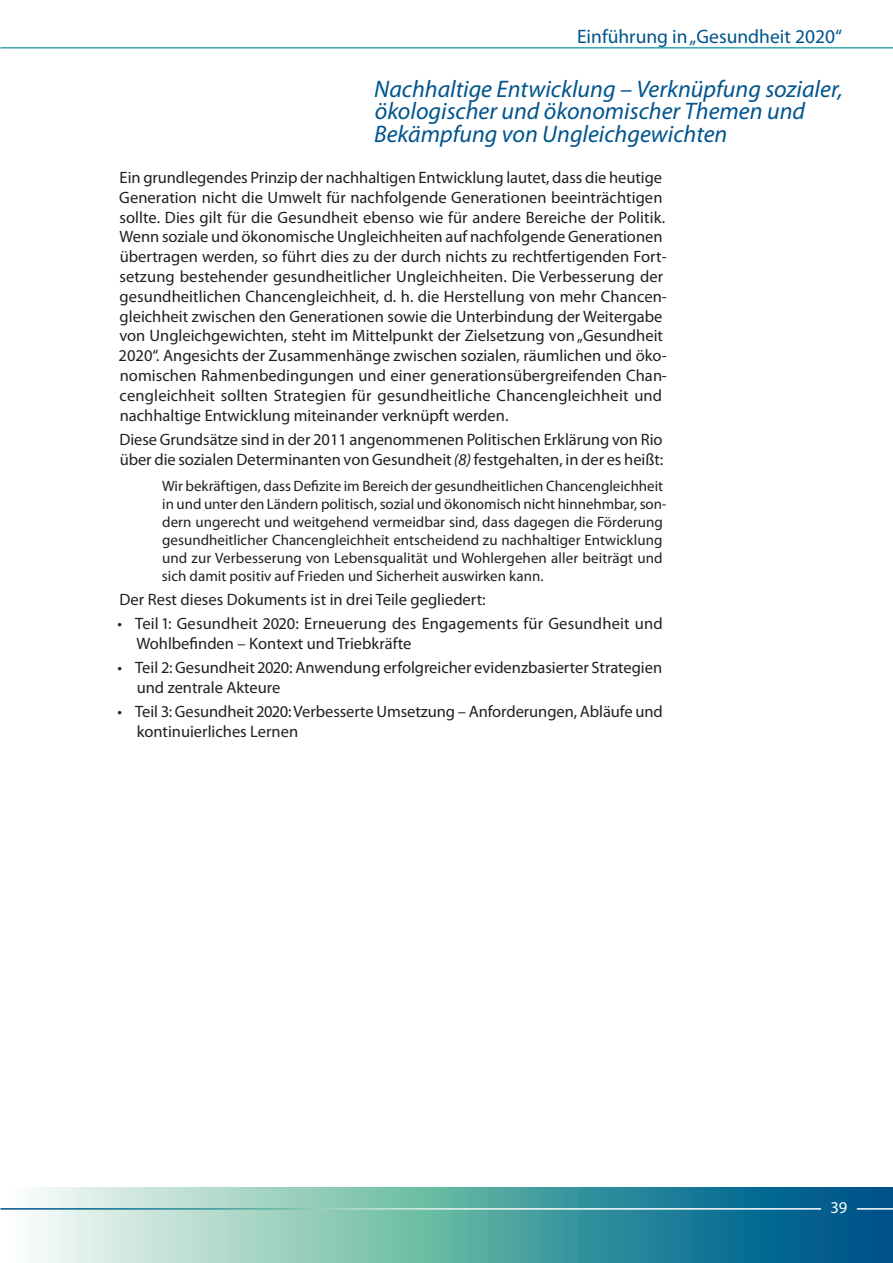
<style>
.page{position:relative;width:893px;height:1263px;background:#fff}
.page>*{position:absolute;margin:0;border:0;box-sizing:border-box;transform-origin:0 0}
.heading_3{font:italic 24px/22.5px "Myriad Pro";color:#00548e}
.t1{font:19.5px "Myriad Pro";color:#00548e}
.List_Bullet{font:16.5px/19.8px "Myriad Pro";color:#231f20}
.t2{font:16.5px "Myriad Pro";color:#fff}
.Cite{font:15px/18px "Myriad Pro";color:#231f20}
.s1{font-style:italic}
</style>
<div class="page">
<svg style="left:0;top:1188px;width:893px;height:75px;background:#6aadb2"></svg>
<hr style="left:0;top:47px;width:893px;height:2px;background:#36a9af">
<hr style="left:0;top:1208px;width:821px;height:1px;background:#fff">
<hr style="left:857px;top:1208px;width:36px;height:1px;background:#fff">
<p class="t1" style="left:577px;top:24px;width:266px">Einführung in „Gesundheit 2020“</p>
<p class="heading_3" style="left:374px;top:77px;width:470px">Nachhaltige Entwicklung – Verknüpfung sozialer, ökologischer und ökonomischer Themen und<br>Bekämpfung von Ungleichgewichten</p>
<p class="List_Bullet" style="left:119px;top:167px;width:550px">Ein grundlegendes Prinzip der nachhaltigen Entwicklung lautet, dass die heutige Generation nicht die Umwelt für nachfolgende Generationen beeinträchtigen sollte. Dies gilt für die Gesundheit ebenso wie für andere Bereiche der Politik.<br>Wenn soziale und ökonomische Ungleichheiten auf nachfolgende Generationen übertragen werden, so führt dies zu der durch nichts zu rechtfertigenden Fort&shy;setzung bestehender gesundheitlicher Ungleichheiten. Die Verbesserung der gesundheitlichen Chancengleichheit, d. h. die Herstellung von mehr Chancen&shy;gleichheit zwischen den Generationen sowie die Unterbindung der Weitergabe von Ungleichgewichten, steht im Mittelpunkt der Zielsetzung von „Gesundheit 2020“. Angesichts der Zusammenhänge zwischen sozialen, räumlichen und öko&shy;nomischen Rahmenbedingungen und einer generationsübergreifenden Chan&shy;cengleichheit sollten Strategien für gesundheitliche Chancengleichheit und nachhaltige Entwicklung miteinander verknüpft werden.</p>
<p class="List_Bullet" style="left:120px;top:429px;width:545px">Diese Grundsätze sind in der 2011 angenommenen Politischen Erklärung von Rio über die sozialen Determinanten von Gesundheit <span class="s1">(8)</span> festgehalten, in der es heißt:</p>
<p class="Cite" style="left:162px;top:477px;width:506px">Wir bekräftigen, dass Defizite im Bereich der gesundheitlichen Chancengleichheit in und unter den Ländern politisch, sozial und ökonomisch nicht hinnehmbar, son&shy;dern ungerecht und weitgehend vermeidbar sind, dass dagegen die Förderung gesundheitlicher Chancengleichheit entscheidend zu nachhaltiger Entwicklung und zur Verbesserung von Lebensqualität und Wohlergehen aller beiträgt und sich damit positiv auf Frieden und Sicherheit auswirken kann.</p>
<p class="List_Bullet" style="left:120px;top:589px;width:367px">Der Rest dieses Dokuments ist in drei Teile gegliedert:</p>
<p class="List_Bullet" style="left:136px;top:613px;width:528px;text-indent:-19px">• Teil 1: Gesundheit 2020: Erneuerung des Engagements für Gesundheit und<br>Wohlbefinden – Kontext und Triebkräfte</p>
<p class="List_Bullet" style="left:137px;top:657px;width:527px;text-indent:-19px">• Teil 2: Gesundheit 2020: Anwendung erfolgreicher evidenzbasierter Strategien und zentrale Akteure</p>
<p class="List_Bullet" style="left:137px;top:701px;width:528px;text-indent:-19px">• Teil 3: Gesundheit 2020: Verbesserte Umsetzung – Anforderungen, Abläufe und kontinuierliches Lernen</p>
<p class="t2" style="left:830px;top:1197px;width:18px">39</p>
</div>
